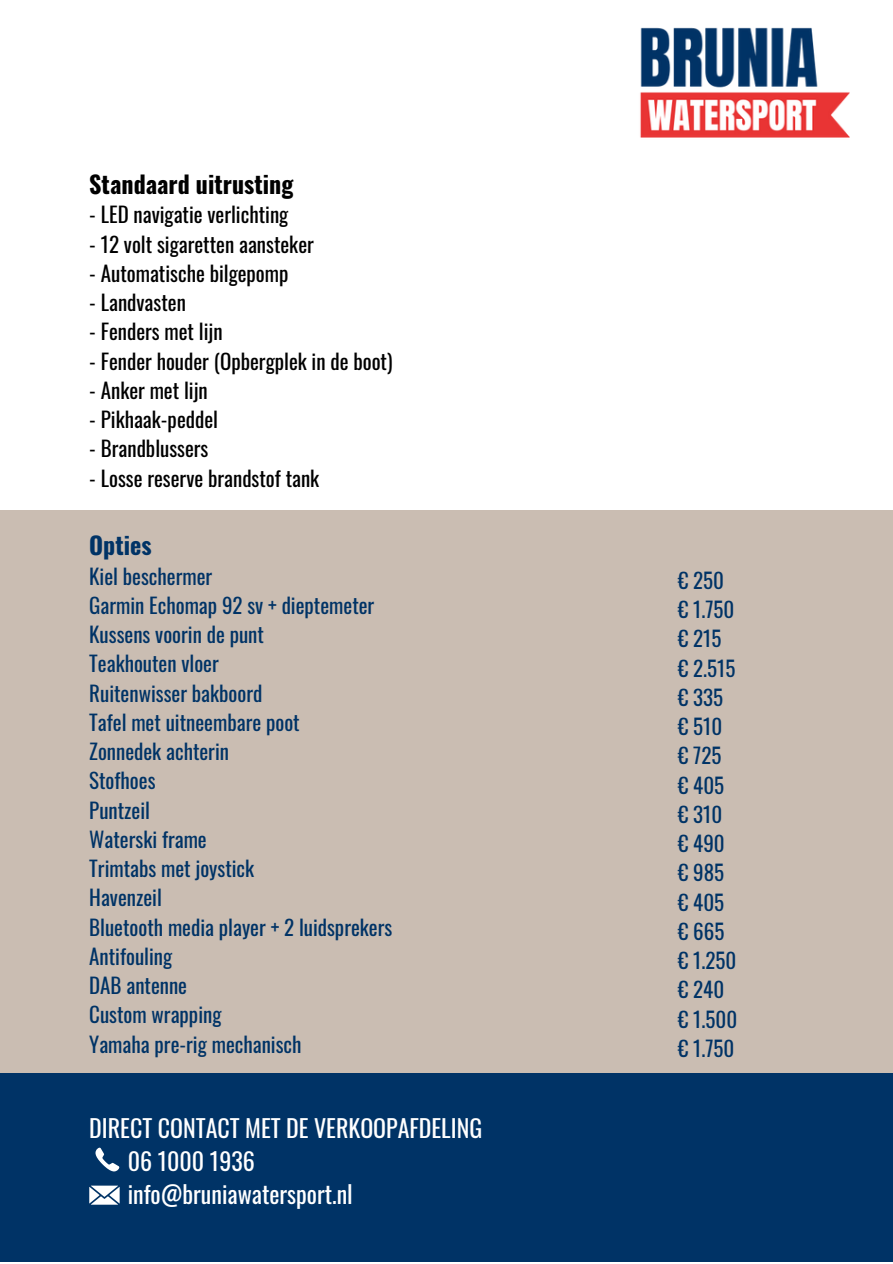
<style>
.page{position:relative;width:893px;height:1264px;background:#fff}
.page>*{position:absolute;margin:0;border:0;box-sizing:border-box;transform-origin:0 0}
.t1{font:24px/32.5px "Oswald";color:#fff}
.t2{font:700 24px "Oswald";color:#000}
.t3{font:700 24px "Oswald";color:#036}
.t4{font:21px/29.2px "Oswald";color:#036}
.t5{font:21px "Oswald";color:#000}
</style>
<div class="page">
<div style="left:0;top:510px;width:892px;height:564px;background:#cabdb2"></div>
<div style="left:0;top:1073px;width:892px;height:189px;background:#036"></div>
<svg style="left:95px;top:1147px;width:24px;height:25px"></svg>
<svg style="left:89px;top:1185px;width:31px;height:19px"></svg>
<img style="left:640px;top:27px;width:210px;height:111px">
<p class="t2" style="left:89px;top:165px;width:205px">Standaard uitrusting</p>
<p class="t5" style="left:89px;top:198px;width:200px">- LED navigatie verlichting</p>
<p class="t5" style="left:89px;top:228px;width:226px">- 12 volt sigaretten aansteker</p>
<p class="t5" style="left:89px;top:257px;width:201px">- Automatische bilgepomp</p>
<p class="t5" style="left:89px;top:286px;width:98px">- Landvasten</p>
<p class="t5" style="left:89px;top:315px;width:135px">- Fenders met lijn</p>
<p class="t5" style="left:89px;top:344px;width:305px">- Fender houder (Opbergplek in de boot)</p>
<p class="t5" style="left:89px;top:374px;width:120px">- Anker met lijn</p>
<p class="t5" style="left:89px;top:403px;width:130px">- Pikhaak-peddel</p>
<p class="t5" style="left:89px;top:432px;width:121px">- Brandblussers</p>
<p class="t5" style="left:89px;top:461px;width:231px">- Losse reserve brandstof tank</p>
<p class="t3" style="left:89px;top:527px;width:64px">Opties</p>
<p class="t4" style="left:89px;top:560px;width:304px">Kiel beschermer<br>Garmin Echomap 92 sv + dieptemeter<br>Kussens voorin de punt<br>Teakhouten vloer<br>Ruitenwisser bakboord<br>Tafel met uitneembare poot<br>Zonnedek achterin<br>Stofhoes<br>Puntzeil<br>Waterski frame<br>Trimtabs met joystick<br>Havenzeil<br>Bluetooth media player + 2 luidsprekers<br>Antifouling<br>DAB antenne<br>Custom wrapping<br>Yamaha pre-rig mechanisch</p>
<p class="t4" style="left:678px;top:565px;width:61px">€ 250 € 1.750 € 215 € 2.515 € 335 € 510 € 725<br>€ 405 € 310 € 490 € 985 € 405 € 665 € 1.250 € 240 € 1.500 € 1.750</p>
<p class="t1" style="left:128px;top:1111px;width:356px;text-indent:-38px">DIRECT CONTACT MET DE VERKOOPAFDELING<br>06 1000 1936 info@bruniawatersport.nl</p>
</div>
